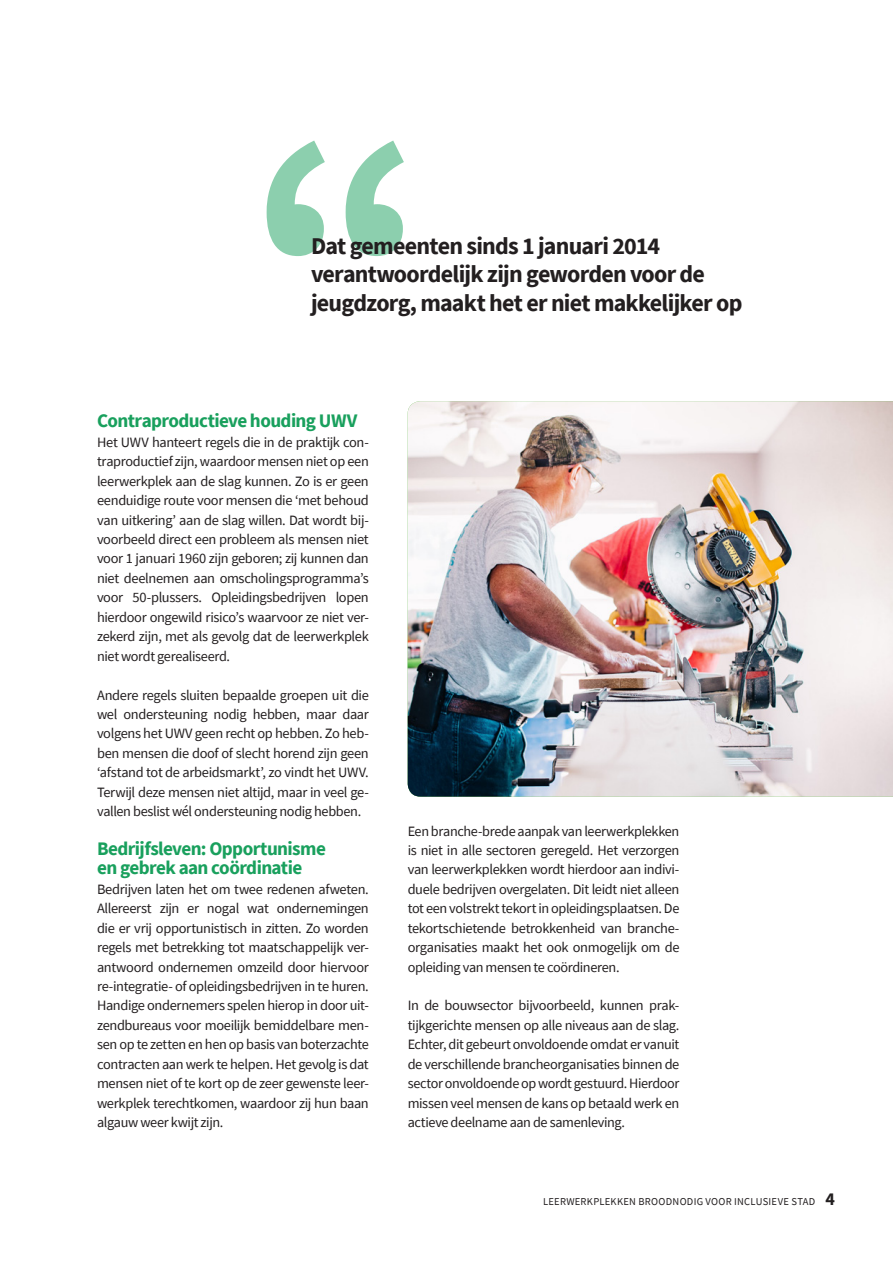
<style>
.page{position:relative;width:893px;height:1263px;background:#fff}
.page>*{position:absolute;margin:0;border:0;box-sizing:border-box;transform-origin:0 0}
.t1{font:700 334.65px "Source Sans Pro";color:#19a05d}
.t2{font:700 24px/28.5px "Source Sans Pro";letter-spacing:-.03em;color:#231f20}
.t3{font:700 19.2px/19.5px "Source Sans Pro";letter-spacing:-.03em;color:#19a05d}
.paragraph{font:14.25px/19.5px "Source Sans Pro";letter-spacing:-.025em;color:#231f20;text-align:justify}
.t4{font:10.5px "Source Sans Pro";letter-spacing:.03em;color:#231f20}
.s1{font-weight:700;font-size:18px}
</style>
<div class="page">
<img style="left:408px;top:401px;width:485px;height:396px">
<h1 class="t1" style="left:248px;top:31px;width:181px">“</h1>
<p class="t2" style="left:311px;top:231px;width:433px">Dat gemeenten sinds 1 januari 2014 verantwoordelijk zijn geworden voor de jeugdzorg, maakt het er niet makkelijker op</p>
<p class="t3" style="left:97px;top:411px;width:262px">Contraproductieve houding UWV</p>
<p class="paragraph" style="left:97px;top:432px;width:273px">Het UWV hanteert regels die in de praktijk con-</p>
<p class="paragraph" style="left:97px;top:452px;width:273px">traproductief zijn, waardoor mensen niet op een leerwerkplek aan de slag kunnen. Zo is er geen eenduidige route voor mensen die ‘met behoud van uitkering’ aan de slag willen. Dat wordt bij&shy;voorbeeld direct een probleem als mensen niet voor 1 januari 1960 zijn geboren; zij kunnen dan niet deelnemen aan omscholingsprogramma’s voor 50-plussers. Opleidingsbedrijven lopen hierdoor ongewild risico’s waarvoor ze niet ver&shy;zekerd zijn, met als gevolg dat de leerwerkplek niet wordt gerealiseerd.</p>
<p class="paragraph" style="left:97px;top:685px;width:273px">Andere regels sluiten bepaalde groepen uit die wel ondersteuning nodig hebben, maar daar volgens het UWV geen recht op hebben. Zo heb&shy;ben mensen die doof of slecht horend zijn geen ‘afstand tot de arbeidsmarkt’, zo vindt het UWV.<br>Terwijl deze mensen niet altijd, maar in veel ge&shy;vallen beslist wél ondersteuning nodig hebben.</p>
<p class="t3" style="left:97px;top:838px;width:230px">Bedrijfsleven: Opportunisme en gebrek aan coördinatie</p>
<p class="paragraph" style="left:97px;top:879px;width:273px">Bedrijven laten het om twee redenen afweten.<br>Allereerst zijn er nogal wat ondernemingen die er vrij opportunistisch in zitten. Zo worden regels met betrekking tot maatschappelijk ver&shy;antwoord ondernemen omzeild door hiervoor re-integratie- of opleidingsbedrijven in te huren.<br>Handige ondernemers spelen hierop in door uit&shy;zendbureaus voor moeilijk bemiddelbare men&shy;sen op te zetten en hen op basis van boterzachte contracten aan werk te helpen. Het gevolg is dat mensen niet of te kort op de zeer gewenste leer&shy;werkplek terechtkomen, waardoor zij hun baan algauw weer kwijt zijn.</p>
<p class="paragraph" style="left:408px;top:821px;width:273px">Een branche-brede aanpak van leerwerkplekken is niet in alle sectoren geregeld. Het verzorgen van leerwerkplekken wordt hierdoor aan indivi&shy;duele bedrijven overgelaten. Dit leidt niet alleen tot een volstrekt tekort in opleidingsplaatsen. De tekortschietende betrokkenheid van branche&shy;organisaties maakt het ook onmogelijk om de opleiding van mensen te coördineren.</p>
<p class="paragraph" style="left:408px;top:996px;width:273px">In de bouwsector bijvoorbeeld, kunnen prak&shy;tijkgerichte mensen op alle niveaus aan de slag.<br>Echter, dit gebeurt onvoldoende omdat er vanuit de verschillende brancheorganisaties binnen de sector onvoldoende op wordt gestuurd. Hierdoor missen veel mensen de kans op betaald werk en actieve deelname aan de samenleving.</p>
<p class="t4" style="left:543px;top:1194px;width:293px">LEERWERKPLEKKEN BROODNODIG VOOR INCLUSIEVE STAD <span class="s1">4</span></p>
</div>
